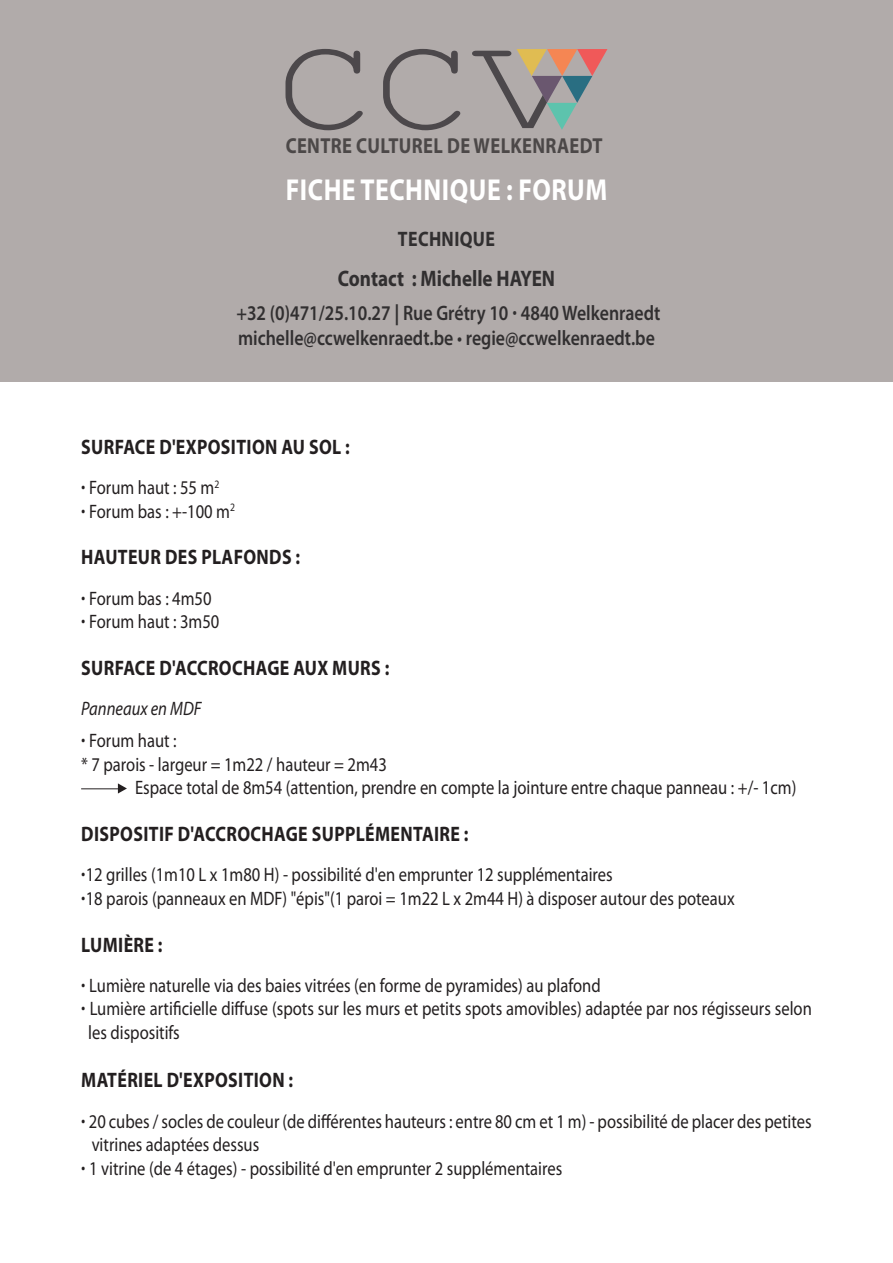
<style>
.page{position:relative;width:893px;height:1263px;background:#fff}
.page>*{position:absolute;margin:0;border:0;box-sizing:border-box;transform-origin:0 0}
.t1{font:700 30.45px "Myriad Pro";letter-spacing:.02em;color:#fff;scale:.85 1}
.t2{font:700 22.5px "Myriad Pro";color:#312f30;scale:.85 1}
.t3{font:700 21.75px "Myriad Pro";letter-spacing:.02em;color:#4c4848;scale:.85 1}
.t4{font:700 21px "Myriad Pro";letter-spacing:.02em;color:#231f20;scale:.85 1}
.t5{font:600 21px "Myriad Pro";color:#312f30;scale:.85 1}
.t6{font:700 21px "Myriad Pro";letter-spacing:.02em;color:#312f30;scale:.85 1}
.t7{font:19.5px/23.4px "Myriad Pro";color:#231f20;scale:.85 1}
.t8{font:italic 19.5px "Myriad Pro";color:#231f20;scale:.85 1}
.s1{font-weight:700}
.s2{font-weight:400}
</style>
<div class="page">
<div style="left:0;top:0;width:893px;height:382px;background:#b1abaa"></div>
<svg style="left:285px;top:49px;width:78px;height:81px"></svg>
<svg style="left:383px;top:49px;width:77px;height:81px"></svg>
<svg style="left:472px;top:49px;width:135px;height:81px"></svg>
<hr style="left:81px;top:788px;width:43px;height:1px;background:#231f20">
<svg style="left:118px;top:783px;width:9px;height:10px"></svg>
<p class="t3" style="left:286px;top:131px;width:374px">CENTRE CULTUREL DE WELKENRAEDT</p>
<p class="t1" style="left:286px;top:170px;width:380px">FICHE TECHNIQUE : FORUM</p>
<p class="t6" style="left:398px;top:226px;width:116px">TECHNIQUE</p>
<p class="t2" style="left:338px;top:264px;width:257px">Contact : Michelle HAYEN</p>
<p class="t5" style="left:236px;top:299px;width:500px">+32 (0)471/25.10.27 <span class="s1">|</span> Rue Grétry 10 <span class="s1">·</span> 4840 Welkenraedt</p>
<p class="t5" style="left:238px;top:325px;width:492px">michelle@ccwelkenraedt.be <span class="s2">•</span> regie@ccwelkenraedt.be</p>
<p class="t4" style="left:81px;top:433px;width:317px">SURFACE D'EXPOSITION AU SOL :</p>
<p class="t7" style="left:81px;top:476px;width:164px"><span class="s1">·</span> Forum haut : 55 m<sup>2</sup></p>
<p class="t7" style="left:81px;top:499px;width:182px"><span class="s1">·</span> Forum bas : +-100 m<sup>2</sup></p>
<p class="t4" style="left:81px;top:544px;width:259px">HAUTEUR DES PLAFONDS :</p>
<p class="t7" style="left:81px;top:586px;width:155px"><span class="s1">·</span> Forum bas : 4m50</p>
<p class="t7" style="left:81px;top:610px;width:164px"><span class="s1">·</span> Forum haut : 3m50</p>
<p class="t4" style="left:81px;top:654px;width:364px">SURFACE D'ACCROCHAGE AUX MURS :</p>
<p class="t8" style="left:81px;top:697px;width:143px">Panneaux en MDF</p>
<p class="t7" style="left:81px;top:729px;width:114px"><span class="s1">·</span> Forum haut :</p>
<p class="t7" style="left:81px;top:752px;width:361px">* 7 parois - largeur = 1m22 / hauteur = 2m43</p>
<p class="t7" style="left:135px;top:775px;width:779px">Espace total de 8m54 (attention, prendre en compte la jointure entre chaque panneau : +/- 1cm)</p>
<p class="t4" style="left:81px;top:820px;width:457px">DISPOSITIF D'ACCROCHAGE SUPPLÉMENTAIRE :</p>
<p class="t7" style="left:81px;top:863px;width:627px"><span class="s1">·</span>12 grilles (1m10 L x 1m80 H) - possibilité d'en emprunter 12 supplémentaires</p>
<p class="t7" style="left:81px;top:886px;width:770px"><span class="s1">·</span>18 parois (panneaux en MDF) "épis"(1 paroi = 1m22 L x 2m44 H) à disposer autour des poteaux</p>
<p class="t4" style="left:81px;top:931px;width:97px">LUMIÈRE :</p>
<p class="t7" style="left:81px;top:973px;width:612px"><span class="s1">·</span> Lumière naturelle via des baies vitrées (en forme de pyramides) au plafond</p>
<p class="t7" style="left:88px;top:997px;width:853px;text-indent:-7px"><span class="s1">·</span> Lumière artificielle diffuse (spots sur les murs et petits spots amovibles) adaptée par nos régisseurs selon les dispositifs</p>
<p class="t4" style="left:81px;top:1066px;width:251px">MATÉRIEL D'EXPOSITION :</p>
<p class="t7" style="left:92px;top:1109px;width:849px;text-indent:-10px"><span class="s1">·</span> 20 cubes / socles de couleur (de différentes hauteurs : entre 80 cm et 1 m) - possibilité de placer des petites vitrines adaptées dessus</p>
<p class="t7" style="left:81px;top:1156px;width:567px"><span class="s1">·</span> 1 vitrine (de 4 étages) - possibilité d'en emprunter 2 supplémentaires</p>
</div>
